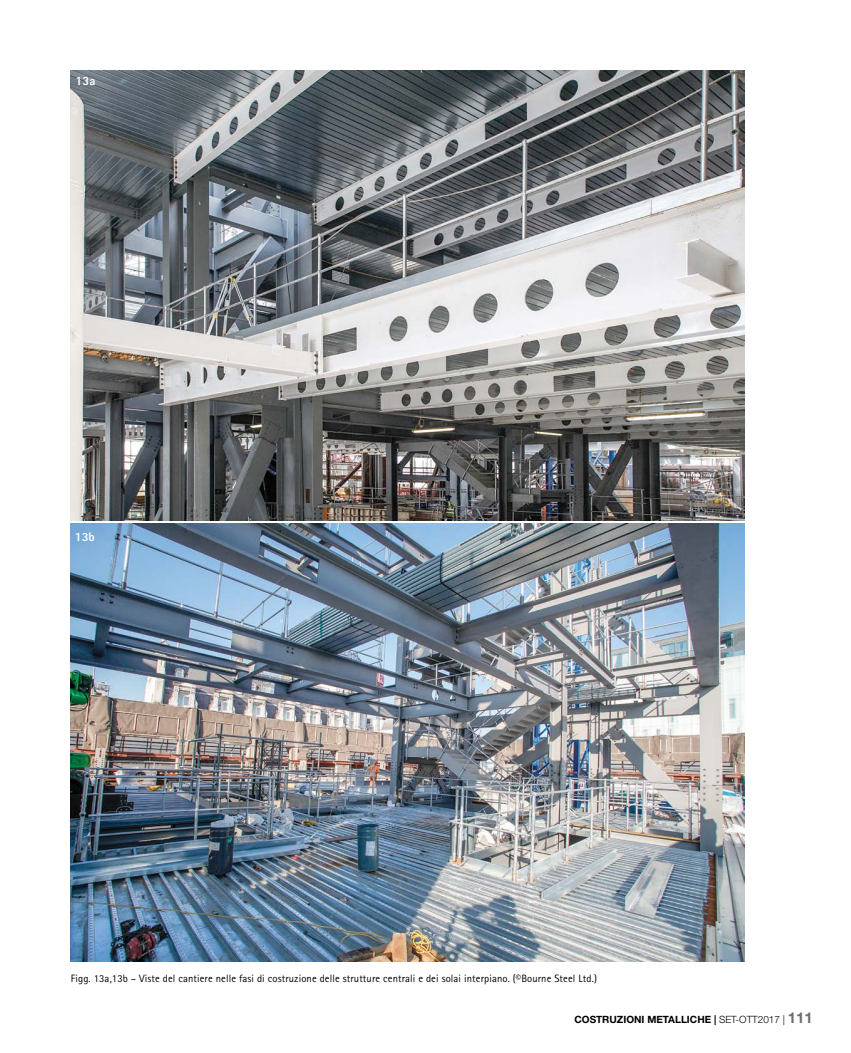
<style>
.page{position:relative;width:851px;height:1053px;background:#fff}
.page>*{position:absolute;margin:0;border:0;box-sizing:border-box;transform-origin:0 0}
.t1{font:800 12.5px "Rotis Sans Serif";color:#fff}
.t2{font:10.62px "Rotis Sans Serif";letter-spacing:.01em;color:#000}
.t3{font:700 10px "Helvetica Neue LT";color:#000}
.s1{font-weight:500}
.s2{font-weight:300}
.s3{font-size:15px;color:#6d6e71}
</style>
<div class="page">
<img style="left:71px;top:523px;width:673px;height:438px">
<img style="left:71px;top:71px;width:673px;height:449px">
<p class="t1" style="left:75px;top:73px;width:21px">13a</p>
<p class="t1" style="left:75px;top:528px;width:22px">13b</p>
<p class="t2" style="left:71px;top:972px;width:527px">Figg. 13a,13b – Viste del cantiere nelle fasi di costruzione delle strutture centrali e dei solai interpiano. (©Bourne Steel Ltd.)</p>
<p class="t3" style="left:574px;top:1013px;width:240px">cOSTRUZIONI METALLICHE <span class="s1">|</span> <span class="s2">Set-ott2017 |</span> <span class="s3">111</span></p>
</div>
